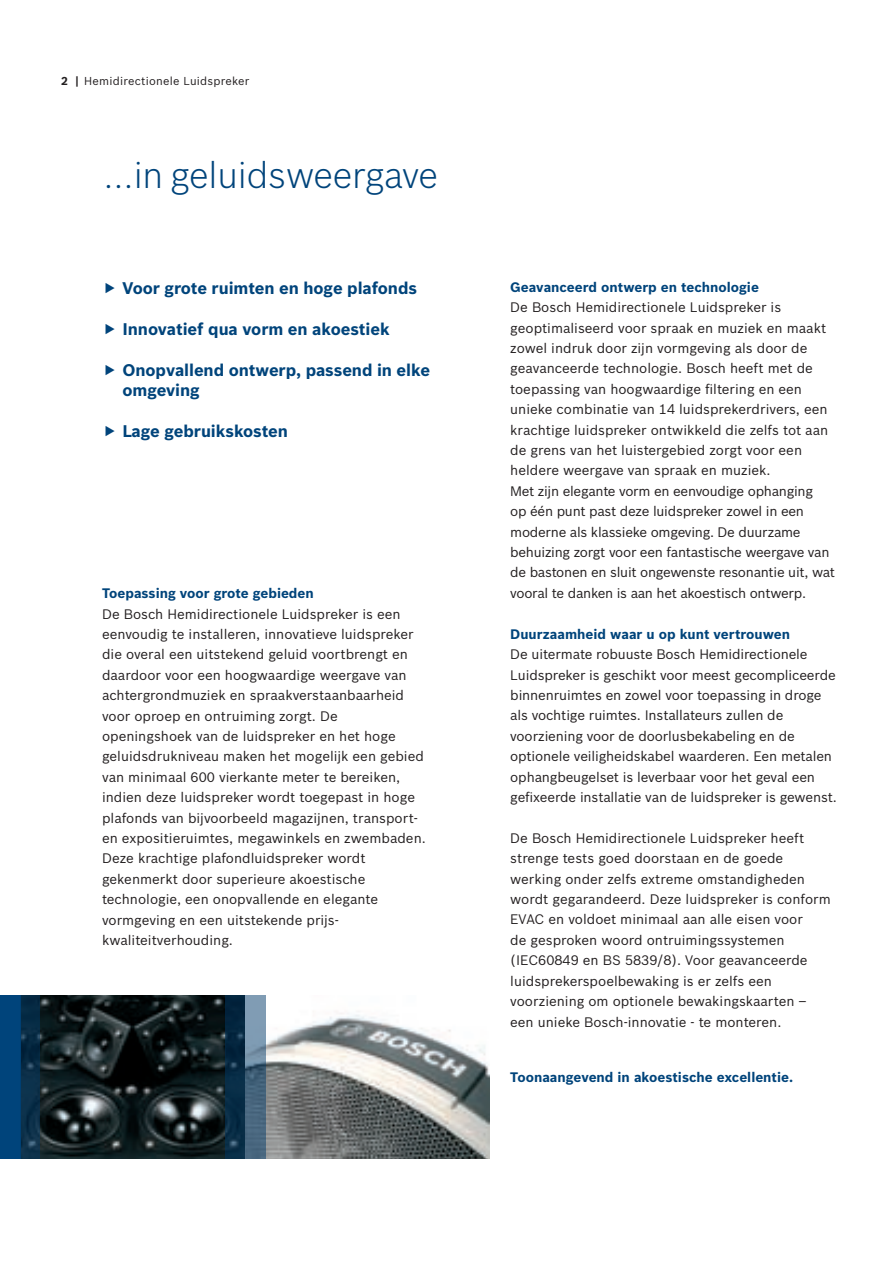
<style>
.page{position:relative;width:893px;height:1263px;background:#fff}
.page>*{position:absolute;margin:0;border:0;box-sizing:border-box;transform-origin:0 0}
.t1{font:300 36px "Bosch Sans";letter-spacing:-.005em;color:#00447b}
.t2{font:700 16.5px/20.4px "Bosch Sans";letter-spacing:-.005em;color:#00447b}
.t3{font:13.5px/20.4px "Bosch Sans";color:#231f20}
.t4{font:700 13.5px "Bosch Sans";color:#00447b}
.t5{font:11.25px "Bosch Sans";letter-spacing:.02em;color:#231f20}
.s1{font-weight:700}
</style>
<div class="page">
<img style="left:265px;top:995px;width:225px;height:164px">
<svg style="left:40px;top:995px;width:185px;height:164px;background:#1a2426"></svg>
<div style="left:0;top:995px;width:20px;height:164px;background:#00447b"></div>
<svg style="left:225px;top:995px;width:40px;height:164px;background:#31526a"></svg>
<svg style="left:20px;top:995px;width:20px;height:164px;background:#0a2f49"></svg>
<p class="t5" style="left:61px;top:74px;width:190px"><span class="s1">2 |</span> Hemidirectionele Luidspreker</p>
<h1 class="t1" style="left:104px;top:153px;width:336px">...in geluidsweergave</h1>
<p class="t2" style="left:122px;top:278px;width:296px">Voor grote ruimten en hoge plafonds</p>
<p class="t2" style="left:122px;top:319px;width:269px">Innovatief qua vorm en akoestiek</p>
<p class="t2" style="left:122px;top:360px;width:309px">Onopvallend ontwerp, passend in elke omgeving</p>
<p class="t2" style="left:122px;top:421px;width:167px">Lage gebruikskosten</p>
<p class="t4" style="left:102px;top:585px;width:213px">Toepassing voor grote gebieden</p>
<p class="t3" style="left:102px;top:603px;width:325px">De Bosch Hemidirectionele Luidspreker is een eenvoudig te installeren, innovatieve luidspreker die overal een uitstekend geluid voortbrengt en daardoor voor een hoogwaardige weergave van achtergrondmuziek en spraakverstaanbaarheid voor oproep en ontruiming zorgt. De openingshoek van de luidspreker en het hoge geluidsdrukniveau maken het mogelijk een gebied van minimaal 600 vierkante meter te bereiken, indien deze luidspreker wordt toegepast in hoge plafonds van bijvoorbeeld magazijnen, transport&shy;en expositieruimtes, megawinkels en zwembaden.<br>Deze krachtige plafondluidspreker wordt gekenmerkt door superieure akoestische technologie, een onopvallende en elegante vormgeving en een uitstekende prijs&shy;kwaliteitverhouding.</p>
<p class="t4" style="left:510px;top:278px;width:250px">Geavanceerd ontwerp en technologie</p>
<p class="t3" style="left:510px;top:297px;width:326px">De Bosch Hemidirectionele Luidspreker is geoptimaliseerd voor spraak en muziek en maakt zowel indruk door zijn vormgeving als door de geavanceerde technologie. Bosch heeft met de toepassing van hoogwaardige filtering en een unieke combinatie van 14 luidsprekerdrivers, een krachtige luidspreker ontwikkeld die zelfs tot aan de grens van het luistergebied zorgt voor een heldere weergave van spraak en muziek.<br>Met zijn elegante vorm en eenvoudige ophanging<br>op één punt past deze luidspreker zowel in een moderne als klassieke omgeving. De duurzame behuizing zorgt voor een fantastische weergave van de bastonen en sluit ongewenste resonantie uit, wat vooral te danken is aan het akoestisch ontwerp.</p>
<p class="t4" style="left:510px;top:625px;width:281px">Duurzaamheid waar u op kunt vertrouwen</p>
<p class="t3" style="left:510px;top:644px;width:328px">De uitermate robuuste Bosch Hemidirectionele Luidspreker is geschikt voor meest gecompliceerde binnenruimtes en zowel voor toepassing in droge als vochtige ruimtes. Installateurs zullen de voorziening voor de doorlusbekabeling en de optionele veiligheidskabel waarderen. Een metalen ophangbeugelset is leverbaar voor het geval een gefixeerde installatie van de luidspreker is gewenst.</p>
<p class="t3" style="left:510px;top:827px;width:322px">De Bosch Hemidirectionele Luidspreker heeft strenge tests goed doorstaan en de goede werking onder zelfs extreme omstandigheden wordt gegarandeerd. Deze luidspreker is conform EVAC en voldoet minimaal aan alle eisen voor<br>de gesproken woord ontruimingssystemen (IEC60849 en BS 5839/8). Voor geavanceerde luidsprekerspoelbewaking is er zelfs een voorziening om optionele bewakingskaarten – een unieke Bosch-innovatie - te monteren.</p>
<p class="t4" style="left:510px;top:1068px;width:284px">Toonaangevend in akoestische excellentie.</p>
</div>
